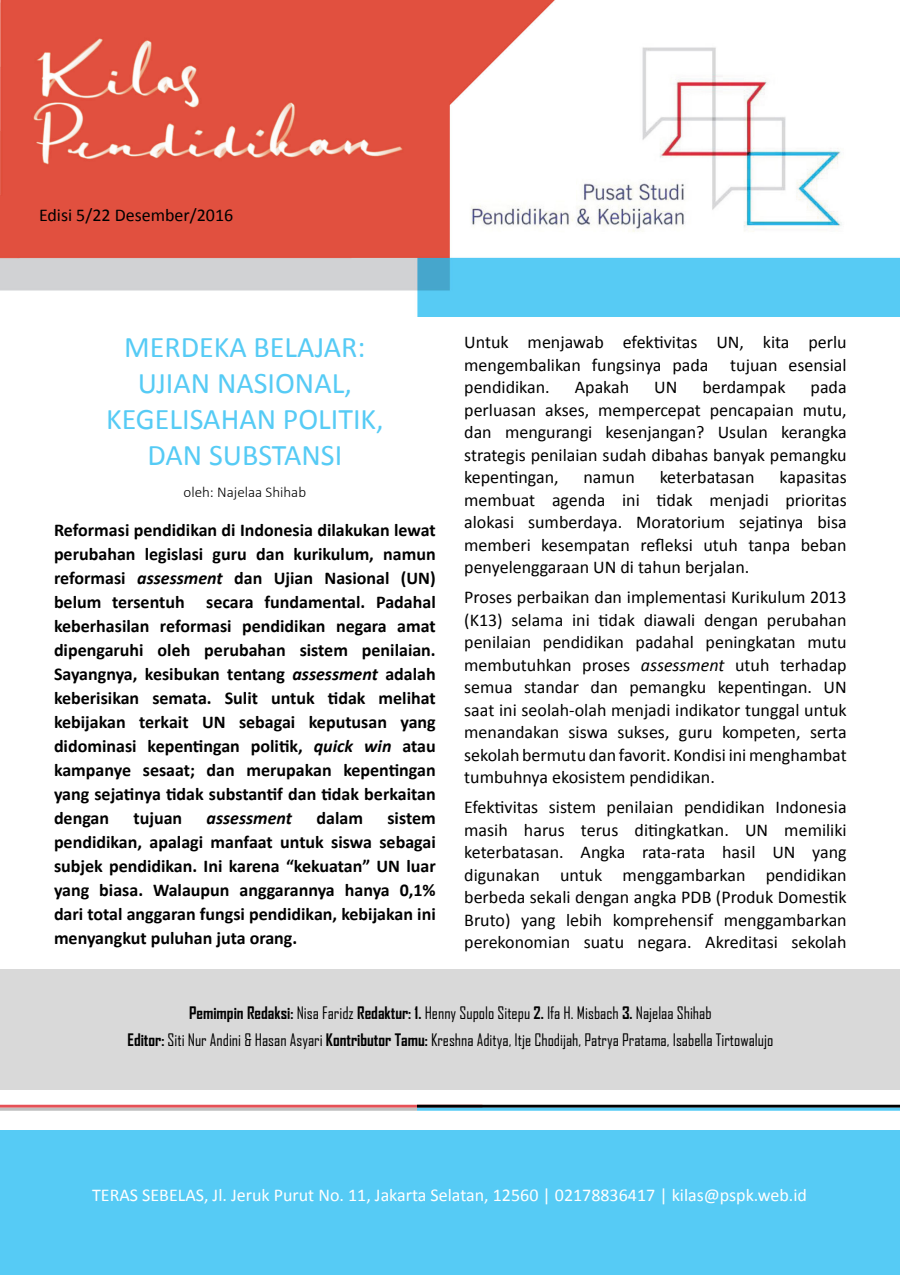
<style>
.page{position:relative;width:900px;height:1275px;background:#fff}
.page>*{position:absolute;margin:0;border:0;box-sizing:border-box;transform-origin:0 0}
.t1{font:30px/36px "Calibri";color:#56cbf5;text-align:center}
.t2{font:18px/22.5px "Calibri";color:#000;text-align:justify}
.t3{font:700 18px/24px "Calibri";color:#000;text-align:justify}
.t4{font:18px "Calibri";color:#fff}
.t5{font:italic 700 18px "Calibri";color:#000}
.t6{font:16.5px "Agency FB";color:#000}
.t7{font:300 15px "Calibri";color:#000}
.s1{font-style:italic}
.s2{font-weight:700}
</style>
<div class="page">
<div style="left:0;top:969px;width:900px;height:121px;background:#d9d9d9"></div>
<img style="left:0;top:0;width:900px;height:317px">
<hr style="left:0;top:1105px;width:482px;height:3px;background:#e65157">
<hr style="left:417px;top:1105px;width:483px;height:3px;background:#000">
<hr style="left:0;top:1108px;width:417px;height:3px;background:#bfbfbf">
<hr style="left:417px;top:1108px;width:483px;height:3px;background:#56cbf5">
<div style="left:0;top:1131px;width:900px;height:144px;background:#56cbf5"></div>
<p class="t2" style="left:39px;top:203px;width:196px">Edisi 5/22 Desember/2016</p>
<p class="t1" style="left:124px;top:329px;width:243px">MERDEKA BELAJAR:</p>
<p class="t1" style="left:106px;top:365px;width:279px">UJIAN NASIONAL,<br>KEGELISAHAN POLITIK,</p>
<p class="t1" style="left:147px;top:437px;width:196px">DAN SUBSTANSI</p>
<p class="t7" style="left:184px;top:482px;width:124px">oleh: Najelaa Shihab</p>
<p class="t3" style="left:54px;top:517px;width:383px">Reformasi pendidikan di Indonesia dilakukan lewat perubahan legislasi guru dan kurikulum, namun reformasi <span class="s1">assessment</span> dan Ujian Nasional (UN) belum tersentuh secara fundamental. Padahal keberhasilan reformasi pendidikan negara amat dipengaruhi oleh perubahan sistem penilaian.<br>Sayangnya, kesibukan tentang <span class="s1">assessment</span> adalah keberisikan semata. Sulit untuk tidak melihat kebijakan terkait UN sebagai keputusan yang didominasi kepentingan politik, <span class="s1">quick win</span> atau kampanye sesaat; dan merupakan kepentingan yang sejatinya tidak substantif dan tidak berkaitan dengan</p>
<p class="t3" style="left:134px;top:805px;width:50px">tujuan</p>
<p class="t5" style="left:207px;top:806px;width:87px">assessment</p>
<p class="t3" style="left:317px;top:805px;width:48px">dalam</p>
<p class="t3" style="left:54px;top:805px;width:383px;text-indent:333px">sistem pendidikan, apalagi manfaat untuk siswa sebagai subjek pendidikan. Ini karena “kekuatan” UN luar yang biasa. Walaupun anggarannya hanya 0,1% dari total anggaran fungsi pendidikan, kebijakan ini menyangkut puluhan juta orang.</p>
<p class="t2" style="left:464px;top:331px;width:384px">Untuk menjawab efektivitas UN, kita perlu mengembalikan fungsinya pada tujuan esensial pendidikan.</p>
<p class="t2" style="left:575px;top:376px;width:56px">Apakah</p>
<p class="t2" style="left:654px;top:376px;width:25px">UN</p>
<p class="t2" style="left:702px;top:376px;width:85px">berdampak</p>
<p class="t2" style="left:464px;top:376px;width:384px;text-indent:346px">pada perluasan akses, mempercepat pencapaian mutu, dan mengurangi kesenjangan? Usulan kerangka strategis penilaian sudah dibahas banyak pemangku kepentingan,</p>
<p class="t2" style="left:464px;top:466px;width:384px;text-indent:315px">kapasitas membuat agenda ini tidak menjadi prioritas alokasi sumberdaya. Moratorium sejatinya bisa memberi kesempatan refleksi utuh tanpa beban penyelenggaraan UN di tahun berjalan.</p>
<p class="t2" style="left:464px;top:586px;width:384px">Proses perbaikan dan implementasi Kurikulum 2013 (K13) selama ini tidak diawali dengan perubahan penilaian pendidikan padahal peningkatan mutu membutuhkan proses <span class="s1">assessment</span> utuh terhadap semua standar dan pemangku kepentingan. UN saat ini seolah-olah menjadi indikator tunggal untuk menandakan siswa sukses, guru kompeten, serta sekolah bermutu dan favorit. Kondisi ini menghambat tumbuhnya ekosistem pendidikan.</p>
<p class="t2" style="left:464px;top:796px;width:384px">Efektivitas sistem penilaian pendidikan Indonesia masih harus terus ditingkatkan. UN memiliki keterbatasan. Angka rata-rata hasil UN yang digunakan untuk menggambarkan pendidikan berbeda sekali dengan angka PDB (Produk Domestik Bruto) yang lebih komprehensif menggambarkan perekonomian suatu negara. Akreditasi sekolah</p>
<p class="t2" style="left:584px;top:466px;width:53px">namun</p>
<p class="t2" style="left:660px;top:466px;width:96px">keterbatasan</p>
<p class="t6" style="left:189px;top:1003px;width:524px"><span class="s2">Pemimpin Redaksi:</span> Nisa Faridz <span class="s2">Redaktur: 1.</span> Henny Supolo Sitepu <span class="s2">2.</span> Ifa H. Misbach <span class="s2">3.</span> Najelaa Shihab</p>
<p class="t6" style="left:127px;top:1030px;width:647px"><span class="s2">Editor:</span> Siti Nur Andini &amp; Hasan Asyari <span class="s2">Kontributor Tamu:</span> Kreshna Aditya, Itje Chodijah, Patrya Pratama, Isabella Tirtowalujo</p>
<p class="t4" style="left:92px;top:1184px;width:716px">TERAS SEBELAS, Jl. Jeruk Purut No. 11, Jakarta Selatan, 12560 | 02178836417 | kilas@pspk.web.id</p>
</div>
